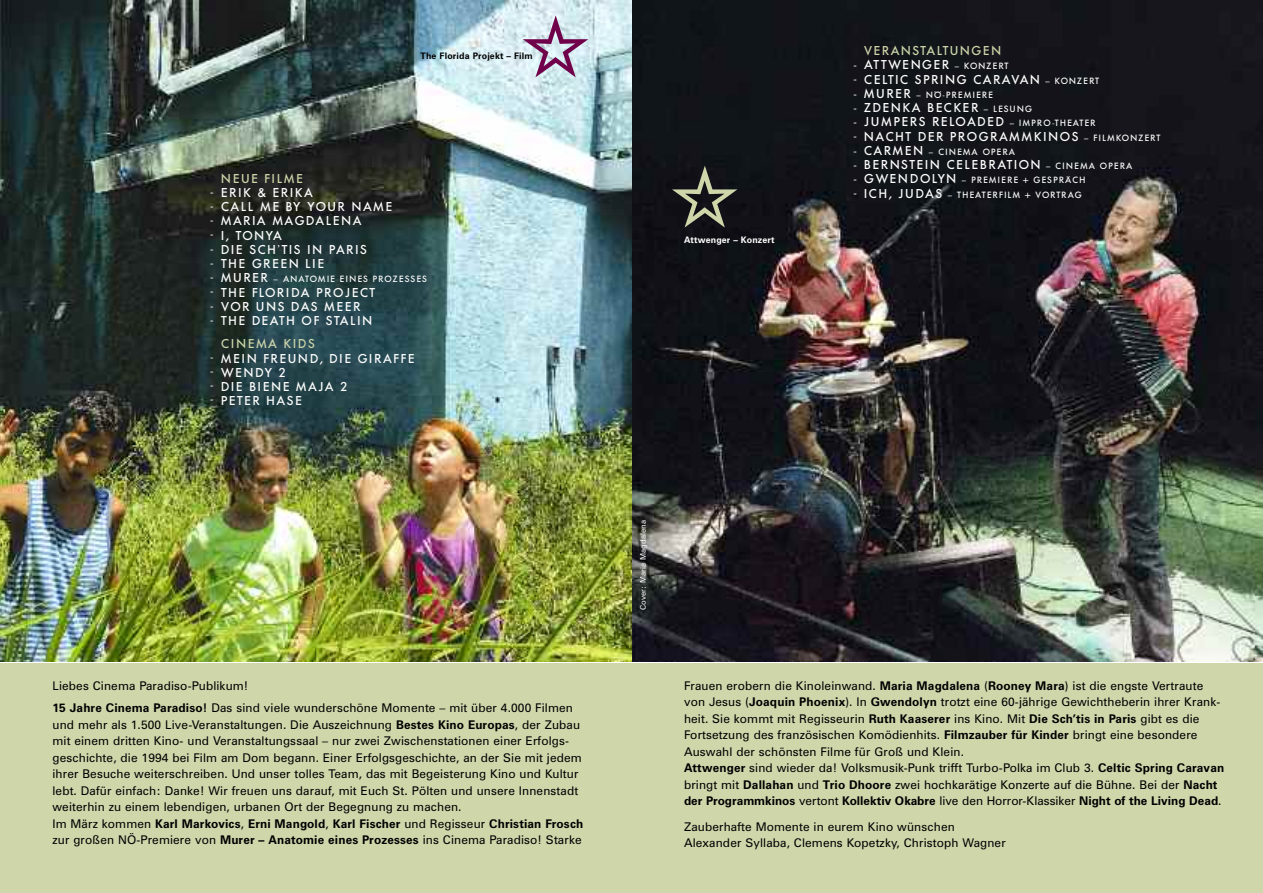
<style>
.page{position:relative;width:1263px;height:893px;background:#fff}
.page>*{position:absolute;margin:0;border:0;box-sizing:border-box;transform-origin:0 0}
.t1{font:500 12.75px/14.2px "Futura BQ";letter-spacing:.115em;color:#fff;text-align:justify}
.t2{font:500 12.75px/14.2px "Futura BQ";letter-spacing:.135em;color:#fff}
.t3{font:500 12.75px "Futura BQ";letter-spacing:.155em;color:#ced6aa}
.t4{font:12px/16.5px "Zurich BT";letter-spacing:.01em;color:#000}
.t5{font:500 9px/14.2px "Futura BQ";letter-spacing:.135em;color:#fff}
.t6{font:500 9px "Futura BQ";letter-spacing:.115em;color:#fff}
.t7{font:700 9px "Zurich BT";letter-spacing:.015em;color:#000}
.t8{font:500 9px "Futura BQ";letter-spacing:.155em;color:#fff}
.t9{font:700 9px "Zurich BT";letter-spacing:.015em;color:#fff}
.t10{font:7.65px "Zurich BT";letter-spacing:.015em;color:#fff}
.s1{font-size:12.75px}
.s2{font-weight:700}
.s3{color:#ced6aa}
.s4{font-size:9px}
</style>
<div class="page">
<div style="left:631px;top:663px;width:632px;height:230px;background:#ced6aa"></div>
<img style="left:0;top:0;width:1263px;height:661px">
<div style="left:0;top:663px;width:631px;height:230px;background:#ced6aa"></div>
<div style="left:672px;top:166px;width:65px;height:62px;background:#121117"></div>
<svg style="left:523px;top:15px;width:65px;height:62px"></svg>
<p class="t7" style="left:420px;top:53px;width:114px">The Florida Projekt – Film</p>
<p class="t3" style="left:221px;top:171px;width:83px">NEUE FILME</p>
<p class="t1" style="left:221px;top:185px;width:173px;text-align:left">ERIK &amp; ERIKA<br>CALL ME BY YOUR NAME<br>MARIA MAGDALENA<br>I, TONYA<br>DIE SCH’TIS IN PARIS<br>THE GREEN LIE</p>
<p class="t6" style="left:221px;top:274px;width:207px"><span class="s1">MURER</span> – ANATOMIE EINES PROZESSES</p>
<p class="t1" style="left:221px;top:285px;width:156px;text-align:left">THE FLORIDA PROJECT<br>VOR UNS DAS MEER<br>THE DEATH OF STALIN</p>
<p class="t3" style="left:221px;top:337px;width:95px">CINEMA KIDS</p>
<p class="t2" style="left:221px;top:351px;width:195px">MEIN FREUND, DIE GIRAFFE<br>WENDY 2<br>DIE BIENE MAJA 2<br>PETER HASE</p>
<p class="t1" style="left:210px;top:184px;width:5px">- - - - - - - - - -</p>
<p class="t1" style="left:210px;top:349px;width:5px">- - - -</p>
<p class="t4" style="left:53px;top:675px;width:522px;line-height:23px">Liebes Cinema Paradiso-Publikum!<br><span class="s2">15 Jahre Cinema Paradiso!</span> Das sind viele wunderschöne Momente – mit über 4.000 Filmen</p>
<p class="t4" style="left:52px;top:717px;width:532px">und mehr als 1.500 Live-Veranstaltungen. Die Auszeichnung <span class="s2">Bestes Kino Europas</span>, der Zubau mit einem dritten Kino- und Veranstaltungssaal – nur zwei Zwischenstationen einer Erfolgs&shy;geschichte, die 1994 bei Film am Dom begann. Einer Erfolgsgeschichte, an der Sie mit jedem ihrer Besuche weiterschreiben. Und unser tolles Team, das mit Begeisterung Kino und Kultur lebt. Dafür einfach: Danke! Wir freuen uns darauf, mit Euch St. Pölten und unsere Innenstadt weiterhin zu einem lebendigen, urbanen Ort der Begegnung zu machen.<br>Im März kommen <span class="s2">Karl Markovics</span>, <span class="s2">Erni Mangold</span>, <span class="s2">Karl Fischer</span> und Regisseur <span class="s2">Christian Frosch </span>zur großen NÖ-Premiere von <span class="s2">Murer – Anatomie eines Prozesses</span> ins Cinema Paradiso! Starke</p>
<p class="t9" style="left:684px;top:237px;width:92px">Attwenger – Konzert</p>
<p class="t1" style="left:864px;top:44px;width:237px;text-align:left"><span class="s3">VERANSTALTUNGEN<br></span>ATTWENGER <span class="s4">– KONZERT<br></span>CELTIC SPRING CARAVAN <span class="s4">– KONZERT</span></p>
<p class="t5" style="left:864px;top:88px;width:130px"><span class="s1">MURER</span> – NÖ-PREMIERE</p>
<p class="t2" style="left:864px;top:101px;width:298px">ZDENKA BECKER <span class="s4">– LESUNG<br></span>JUMPERS RELOADED <span class="s4">– IMPRO-THEATER<br></span>NACHT DER PROGRAMMKINOS <span class="s4">– FILMKONZERT</span></p>
<p class="t8" style="left:864px;top:147px;width:152px"><span class="s1">CARMEN</span> – CINEMA OPERA</p>
<p class="t1" style="left:864px;top:158px;width:270px">BERNSTEIN CELEBRATION <span class="s4">– CINEMA OPERA</span></p>
<p class="t5" style="left:864px;top:173px;width:223px"><span class="s1">GWENDOLYN</span> – PREMIERE + GESPRÄCH<br><span class="s1">ICH, JUDAS</span> – THEATERFILM + VORTRAG</p>
<p class="t1" style="left:853px;top:58px;width:5px">- - - - - - - - - -</p>
<p class="t10" style="left:640px;top:610px;width:92px;rotate:-90deg">Cover: Maria Magdalena</p>
<p class="t4" style="left:684px;top:678px;width:542px">Frauen erobern die Kinoleinwand. <span class="s2">Maria Magdalena</span> (<span class="s2">Rooney Mara</span>) ist die engste Vertraute von Jesus (<span class="s2">Joaquin Phoenix</span>). In <span class="s2">Gwendolyn</span> trotzt eine 60-jährige Gewichtheberin ihrer Krank&shy;heit. Sie kommt mit Regisseurin <span class="s2">Ruth Kaaserer</span> ins Kino. Mit <span class="s2">Die Sch’tis in Paris</span> gibt es die Fortsetzung des französischen Komödienhits. <span class="s2">Filmzauber für Kinder</span> bringt eine besondere Auswahl der schönsten Filme für Groß und Klein.<br><span class="s2">Attwenger</span> sind wieder da! Volksmusik-Punk trifft Turbo-Polka im Club 3. <span class="s2">Celtic Spring Caravan </span>bringt mit <span class="s2">Dallahan</span> und <span class="s2">Trio Dhoore</span> zwei hochkarätige Konzerte auf die Bühne. Bei der <span class="s2">Nacht der Programmkinos</span> vertont <span class="s2">Kollektiv Okabre</span> live den Horror-Klassiker <span class="s2">Night of the Living Dead</span>.</p>
<p class="t4" style="left:684px;top:819px;width:323px;line-height:16px">Zauberhafte Momente in eurem Kino wünschen<br>Alexander Syllaba, Clemens Kopetzky, Christoph Wagner</p>
</div>
